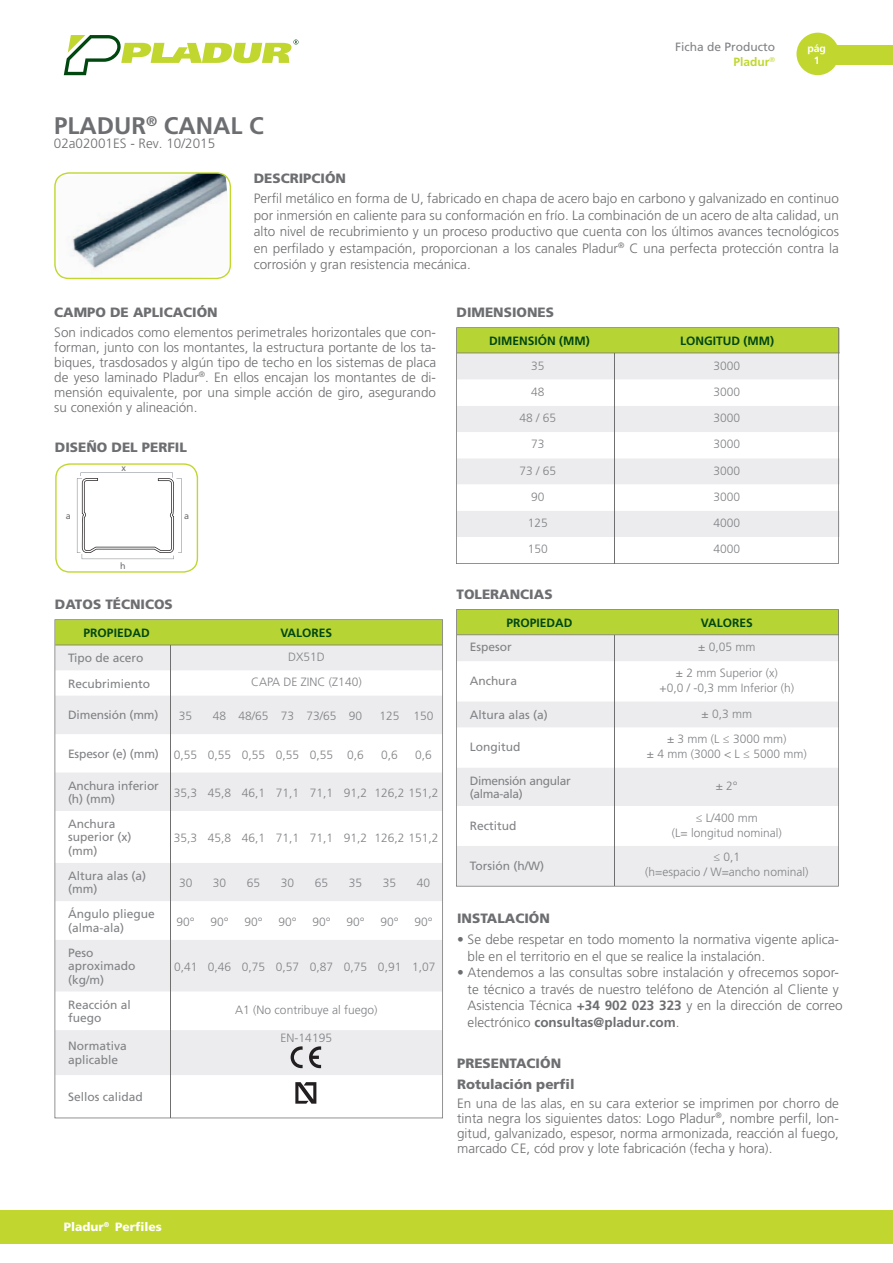
<style>
.page{position:relative;width:893px;height:1263px;background:#fff}
.page>*{position:absolute;margin:0;border:0;box-sizing:border-box;transform-origin:0 0}
.t1{font:700 24px "Frutiger LT Std";color:#6d6e71}
.t2{font:300 13.5px/16.5px "Frutiger LT Std";color:#6d6e71;text-align:justify}
.t3{font:900 13.5px/20.7px "Frutiger LT Std";color:#6d6e71}
.t4{font:300 12px/15px "Frutiger LT Std";color:#808285;text-align:center}
.t5{font:12px/13.5px "Frutiger LT Std";color:#808285}
.t6{font:700 12px "Frutiger LT Std";color:#004710}
.t7{font:12px/13.5px "Frutiger LT Std";letter-spacing:-.025em;color:#808285}
.t8{font:900 12px "Frutiger LT Std";color:#fff}
.t9{font:700 10.5px/12.6px "Frutiger LT Std";color:#fff;text-align:center}
.t10{font:9px "Frutiger LT Std";color:#6d6e71}
.s1{font-weight:700;color:#c1d72f}
.s2{font-weight:400}
.s3{font-weight:700}
</style>
<div class="page">
<div style="left:0;top:1210px;width:893px;height:33px;background:#c1d72f"></div>
<div style="left:833px;top:45px;width:60px;height:20px;background:#c1d72f"></div>
<div style="left:796px;top:33px;width:43px;height:42px;background:#c1d72f;border-radius:50%"></div>
<svg style="left:64px;top:35px;width:234px;height:40px"></svg>
<svg style="left:54px;top:172px;width:177px;height:107px"></svg>
<svg style="left:456px;top:327px;width:383px;height:237px"></svg>
<svg style="left:55px;top:619px;width:388px;height:499px"></svg>
<div style="left:55px;top:1030px;width:387px;height:45px;background:#ececee"></div>
<svg style="left:295px;top:1082px;width:21px;height:22px"></svg>
<svg style="left:456px;top:609px;width:383px;height:277px;fill:#ececee"></svg>
<svg style="left:55px;top:463px;width:143px;height:110px"></svg>
<p class="t5" style="left:675px;top:40px;width:102px;line-height:14.4px;text-align:right">Ficha de Producto<br><span class="s1">Pladur</span><sup>®</sup></p>
<p class="t9" style="left:807px;top:42px;width:20px">pág<br>1</p>
<h1 class="t1" style="left:54px;top:113px;width:211px">PLADUR<sup>®</sup> CANAL C</h1>
<p class="t3" style="left:254px;top:168px;width:94px">DESCRIPCIÓN</p>
<p class="t2" style="left:254px;top:191px;width:587px">Perfil metálico en forma de U, fabricado en chapa de acero bajo en carbono y galvanizado en continuo por inmersión en caliente para su conformación en frío. La combinación de un acero de alta calidad, un alto nivel de recubrimiento y un proceso productivo que cuenta con los últimos avances tecnológicos en perfilado y estampación, proporcionan a los canales Pladur<sup>®</sup> C una perfecta protección contra la corrosión y gran resistencia mecánica.</p>
<p class="t3" style="left:54px;top:302px;width:165px">CAMPO DE APLICACIÓN</p>
<p class="t2" style="left:54px;top:325px;width:383px;line-height:15px">Son indicados como elementos perimetrales horizontales que con&shy;forman, junto con los montantes, la estructura portante de los ta&shy;biques, trasdosados y algún tipo de techo en los sistemas de placa de yeso laminado Pladur<sup>®</sup>. En ellos encajan los montantes de di&shy;mensión equivalente, por una simple acción de giro, asegurando su conexión y alineación.</p>
<p class="t2" style="left:54px;top:136px;width:163px">02a02001ES - Rev. 10/2015</p>
<p class="t3" style="left:457px;top:302px;width:99px">DIMENSIONES</p>
<p class="t6" style="left:489px;top:334px;width:102px">DIMENSIÓN (MM)</p>
<p class="t6" style="left:680px;top:334px;width:95px">LONGITUD (MM)</p>
<p class="t4" style="left:531px;top:359px;width:15px">35</p>
<p class="t4" style="left:714px;top:359px;width:28px">3000</p>
<p class="t4" style="left:531px;top:385px;width:15px">48</p>
<p class="t4" style="left:714px;top:385px;width:28px">3000</p>
<p class="t4" style="left:520px;top:411px;width:38px">48 / 65</p>
<p class="t4" style="left:714px;top:411px;width:28px">3000</p>
<p class="t4" style="left:531px;top:438px;width:15px">73</p>
<p class="t4" style="left:714px;top:438px;width:28px">3000</p>
<p class="t4" style="left:520px;top:464px;width:38px">73 / 65</p>
<p class="t4" style="left:714px;top:464px;width:28px">3000</p>
<p class="t4" style="left:531px;top:490px;width:15px">90</p>
<p class="t4" style="left:714px;top:490px;width:28px">3000</p>
<p class="t4" style="left:528px;top:516px;width:22px">125</p>
<p class="t4" style="left:714px;top:516px;width:28px">4000</p>
<p class="t4" style="left:528px;top:542px;width:22px">150</p>
<p class="t4" style="left:714px;top:542px;width:28px">4000</p>
<p class="t3" style="left:55px;top:438px;width:134px">DISEÑO DEL PERFIL</p>
<p class="t10" style="left:121px;top:463px;width:6px">x</p>
<p class="t10" style="left:66px;top:511px;width:7px">a</p>
<p class="t10" style="left:184px;top:511px;width:7px">a</p>
<p class="t10" style="left:120px;top:561px;width:7px">h</p>
<p class="t3" style="left:55px;top:594px;width:120px">DATOS TÉCNICOS</p>
<p class="t6" style="left:84px;top:626px;width:68px">PROPIEDAD</p>
<p class="t6" style="left:281px;top:626px;width:53px">VALORES</p>
<p class="t5" style="left:68px;top:652px;width:77px">Tipo de acero</p>
<p class="t4" style="left:288px;top:650px;width:38px">DX51D</p>
<p class="t5" style="left:68px;top:677px;width:84px">Recubrimiento</p>
<p class="t4" style="left:251px;top:675px;width:112px">CAPA DE ZINC (Z140)</p>
<p class="t5" style="left:68px;top:709px;width:92px">Dimensión (mm)</p>
<p class="t4" style="left:179px;top:709px;width:15px">35</p>
<p class="t4" style="left:213px;top:709px;width:151px">48 48/65 73 73/65 90</p>
<p class="t4" style="left:379px;top:709px;width:56px">125 150</p>
<p class="t4" style="left:68px;top:748px;width:297px"><span class="s2">Espesor (e) (mm)</span> 0,55 0,55 0,55 0,55 0,55 0,6</p>
<p class="t4" style="left:381px;top:748px;width:18px">0,6</p>
<p class="t4" style="left:415px;top:748px;width:18px">0,6</p>
<p class="t5" style="left:68px;top:779px;width:92px">Anchura inferior (h) (mm)</p>
<p class="t4" style="left:174px;top:786px;width:266px">35,3 45,8 46,1 71,1 71,1 91,2 126,2 151,2</p>
<p class="t5" style="left:68px;top:817px;width:65px">Anchura superior (x) (mm)</p>
<p class="t4" style="left:174px;top:831px;width:266px">35,3 45,8 46,1 71,1 71,1 91,2 126,2 151,2</p>
<p class="t5" style="left:68px;top:869px;width:80px">Altura alas (a) (mm)</p>
<p class="t4" style="left:179px;top:876px;width:15px">30</p>
<p class="t4" style="left:213px;top:876px;width:15px">30</p>
<p class="t4" style="left:247px;top:876px;width:15px">65</p>
<p class="t4" style="left:281px;top:876px;width:15px">30</p>
<p class="t4" style="left:315px;top:876px;width:15px">65</p>
<p class="t4" style="left:349px;top:876px;width:15px">35</p>
<p class="t4" style="left:383px;top:876px;width:15px">35</p>
<p class="t4" style="left:417px;top:876px;width:15px">40</p>
<p class="t5" style="left:68px;top:907px;width:88px">Ángulo pliegue (alma-ala)</p>
<p class="t4" style="left:177px;top:915px;width:20px">90°</p>
<p class="t4" style="left:210px;top:915px;width:20px">90°</p>
<p class="t4" style="left:244px;top:915px;width:20px">90°</p>
<p class="t4" style="left:278px;top:915px;width:20px">90°</p>
<p class="t4" style="left:312px;top:915px;width:20px">90°</p>
<p class="t4" style="left:347px;top:915px;width:20px">90°</p>
<p class="t4" style="left:381px;top:915px;width:20px">90°</p>
<p class="t4" style="left:415px;top:915px;width:20px">90°</p>
<p class="t5" style="left:68px;top:946px;width:69px">Peso aproximado (kg/m)</p>
<p class="t4" style="left:174px;top:960px;width:263px">0,41 0,46 0,75 0,57 0,87 0,75 0,91 1,07</p>
<p class="t5" style="left:68px;top:998px;width:64px">Reacción al fuego</p>
<p class="t4" style="left:235px;top:1003px;width:144px">A1 (No contribuye al fuego)</p>
<p class="t5" style="left:68px;top:1039px;width:60px">Normativa aplicable</p>
<p class="t4" style="left:281px;top:1031px;width:53px">EN-14195</p>
<p class="t5" style="left:68px;top:1090px;width:76px">Sellos calidad</p>
<p class="t3" style="left:456px;top:584px;width:98px">TOLERANCIAS</p>
<p class="t6" style="left:507px;top:616px;width:68px">PROPIEDAD</p>
<p class="t6" style="left:701px;top:616px;width:53px">VALORES</p>
<p class="t5" style="left:470px;top:641px;width:44px">Espesor</p>
<p class="t4" style="left:698px;top:641px;width:59px">± 0,05 mm</p>
<p class="t5" style="left:470px;top:674px;width:49px">Anchura</p>
<p class="t4" style="left:659px;top:666px;width:136px">± 2 mm Superior (x)<br>+0,0 / -0,3 mm Inferior (h)</p>
<p class="t5" style="left:470px;top:708px;width:80px">Altura alas (a)</p>
<p class="t4" style="left:701px;top:707px;width:52px">± 0,3 mm</p>
<p class="t5" style="left:470px;top:740px;width:52px">Longitud</p>
<p class="t4" style="left:647px;top:732px;width:161px">± 3 mm (L ≤ 3000 mm)<br>± 4 mm (3000 &lt; L ≤ 5000 mm)</p>
<p class="t7" style="left:470px;top:774px;width:103px">Dimensión angular (alma-ala)</p>
<p class="t4" style="left:716px;top:779px;width:24px">± 2°</p>
<p class="t5" style="left:470px;top:820px;width:48px">Rectitud</p>
<p class="t4" style="left:672px;top:811px;width:111px">≤ L/400 mm<br>(L= longitud nominal)</p>
<p class="t5" style="left:470px;top:859px;width:76px">Torsión (h/W)</p>
<p class="t4" style="left:645px;top:851px;width:165px">≤ 0,1<br>(h=espacio / W=ancho nominal)</p>
<p class="t3" style="left:457px;top:909px;width:94px">INSTALACIÓN</p>
<p class="t2" style="left:468px;top:931px;width:373px;text-indent:-11px">• Se debe respetar en todo momento la normativa vigente aplica&shy;ble en el territorio en el que se realice la instalación.</p>
<p class="t2" style="left:468px;top:964px;width:377px;text-align:left;text-indent:-11px">• Atendemos a las consultas sobre instalación y ofrecemos sopor&shy;te técnico a través de nuestro teléfono de Atención al Cliente y Asistencia Técnica <span class="s3">+34 902 023 323</span> y en la dirección de correo electrónico <span class="s3">consultas@pladur.com</span>.</p>
<p class="t3" style="left:457px;top:1053px;width:119px">PRESENTACIÓN<br>Rotulación perfil</p>
<p class="t2" style="left:457px;top:1096px;width:383px;line-height:15px">En una de las alas, en su cara exterior se imprimen por chorro de tinta negra los siguientes datos: Logo Pladur<sup>®</sup>, nombre perfil, lon&shy;gitud, galvanizado, espesor, norma armonizada, reacción al fuego, marcado CE, cód prov y lote fabricación (fecha y hora).</p>
<p class="t8" style="left:64px;top:1220px;width:100px">Pladur<sup>®</sup> Perfiles</p>
</div>
